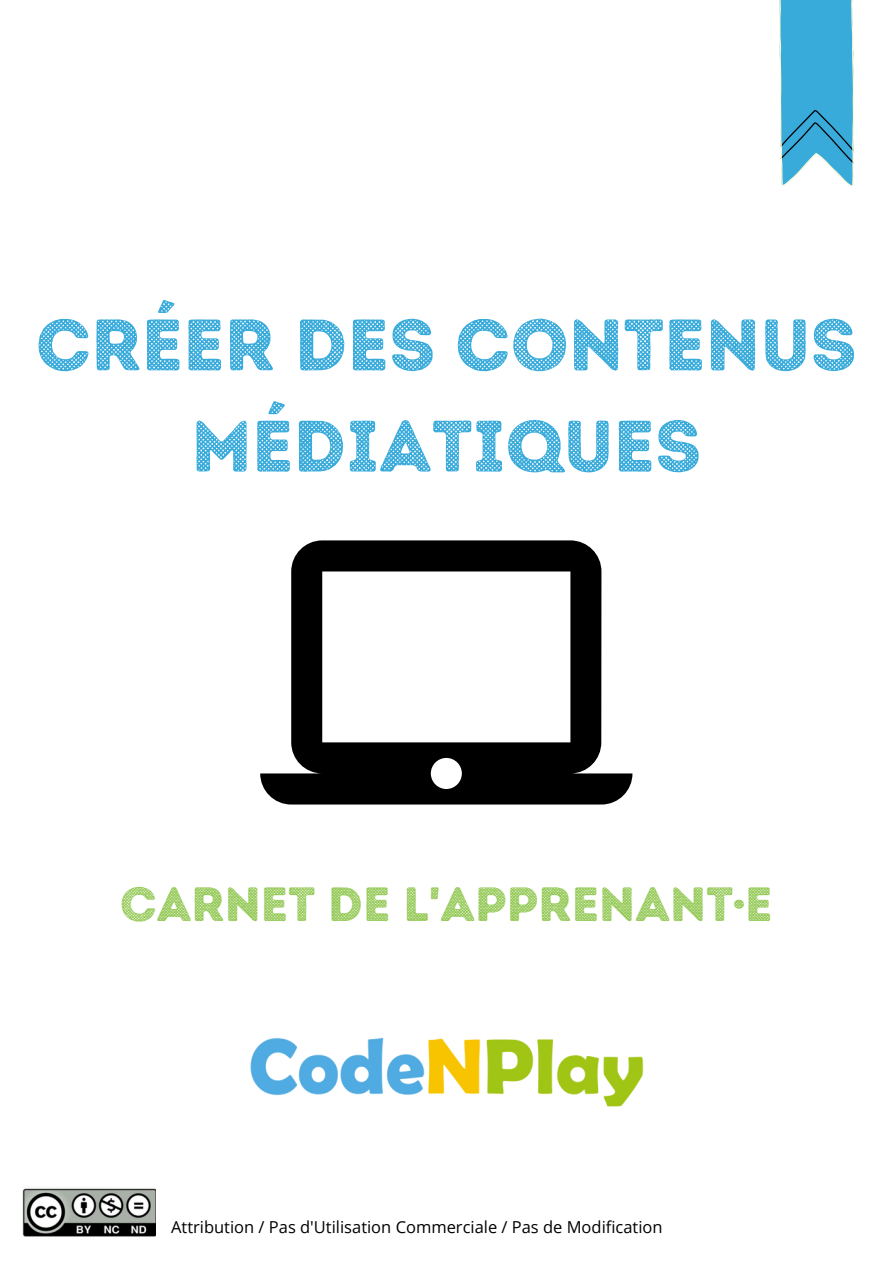
<style>
.page{position:relative;width:893px;height:1264px;background:#fff}
.page>*{position:absolute;margin:0;border:0;box-sizing:border-box;transform-origin:0 0}
.t1{font:72.6px/101.1px "Intro Rust H1 Base";color:#39abdb;text-align:center}
.t2{font:48px "Intro Rust H1 Base";color:#94c956}
.t3{font:16.5px "Open Sans";color:#000}
</style>
<div class="page">
<img style="left:250px;top:1037px;width:394px;height:70px">
<svg style="left:260px;top:540px;width:372px;height:264px"></svg>
<svg style="left:779px;top:0;width:75px;height:187px;background:#51b2da"></svg>
<img style="left:23px;top:1188px;width:132px;height:48px">
<p class="t1" style="left:36px;top:294px;width:822px">CRÉER DES CONTENUS<br>MÉDIATIQUES</p>
<p class="t2" style="left:120px;top:875px;width:654px">CARNET DE L'APPRENANT·E</p>
<p class="t3" style="left:171px;top:1215px;width:493px">Attribution / Pas d'Utilisation Commerciale / Pas de Modification</p>
</div>
